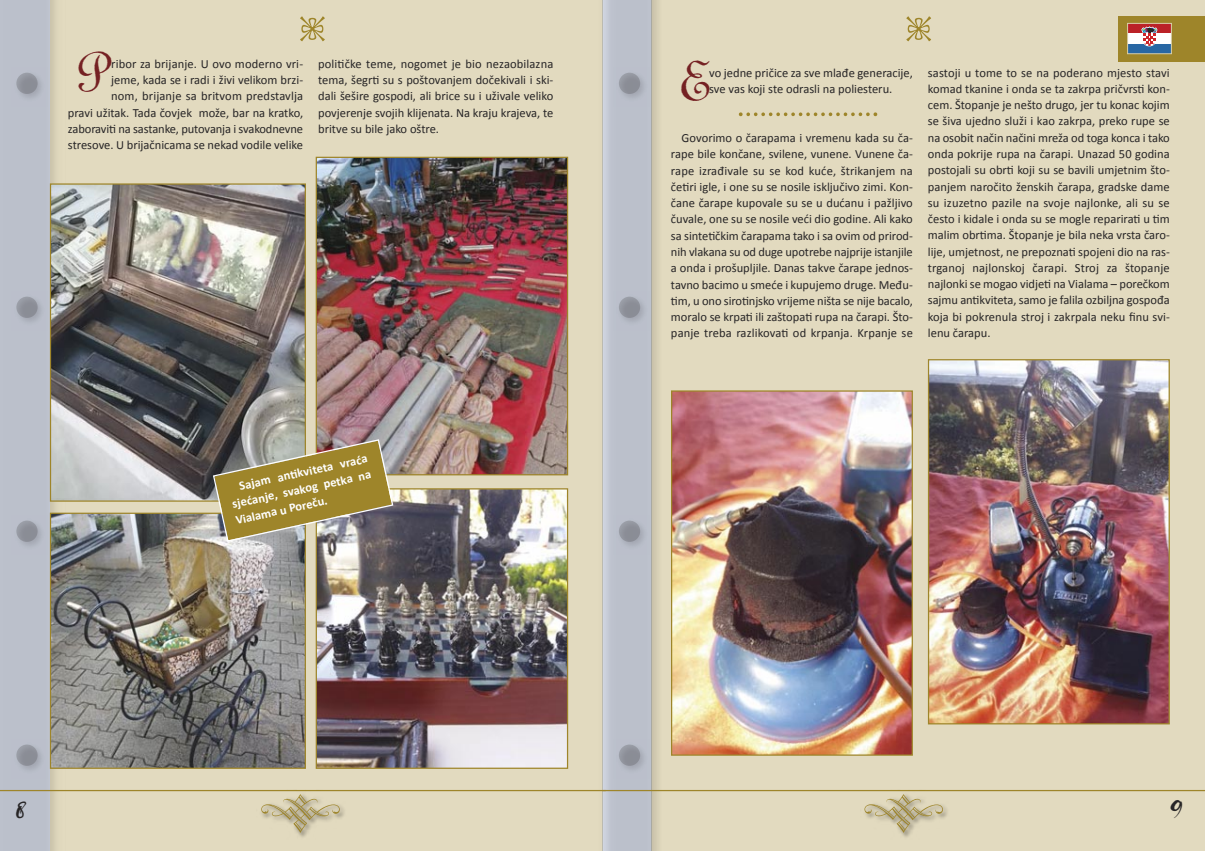
<style>
.page{position:relative;width:1205px;height:851px;background:#fff}
.page>*{position:absolute;margin:0;border:0;box-sizing:border-box;transform-origin:0 0}
.t1{font:41px "Annabel Antique Script";color:#752123}
.t2{font:15px "Bonogoda";color:#272526}
.t3{font:12.5px/16.2px "Calibri";color:#272526;text-align:justify}
.t4{font:700 12.5px/16.4px "Calibri";color:#fff;text-align:justify}
</style>
<div class="page">
<div style="left:50px;top:0;width:552px;height:850px;background:#e2dabf"></div>
<div style="left:651px;top:0;width:554px;height:850px;background:#e2dabf"></div>
<img style="left:597px;top:0;width:71px;height:850px">
<div style="left:1118px;top:16px;width:87px;height:45px;background:#9e852a"></div>
<div style="left:602px;top:0;width:49px;height:850px;background:#314a81;opacity:.2"></div>
<img style="left:614px;top:67px;width:38px;height:39px">
<div style="left:619px;top:73px;width:21px;height:21px;background:#272526;border-radius:50%;opacity:.2"></div>
<img style="left:614px;top:291px;width:38px;height:39px">
<div style="left:619px;top:296px;width:21px;height:22px;background:#272526;border-radius:50%;opacity:.2"></div>
<img style="left:614px;top:515px;width:38px;height:39px">
<div style="left:619px;top:520px;width:21px;height:22px;background:#272526;border-radius:50%;opacity:.2"></div>
<img style="left:614px;top:739px;width:38px;height:38px">
<div style="left:619px;top:744px;width:21px;height:21px;background:#272526;border-radius:50%;opacity:.2"></div>
<div style="left:1128px;top:24px;width:43px;height:9px;background:#bb2228"></div>
<div style="left:1128px;top:33px;width:43px;height:11px;background:#fff"></div>
<div style="left:1128px;top:44px;width:43px;height:9px;background:#2867a4"></div>
<svg style="left:1142px;top:27px;width:15px;height:19px"></svg>
<div style="left:1127px;top:23px;width:45px;height:31px;border:1px solid #d8ceaa"></div>
<hr style="left:602px;top:789px;width:603px;height:2px;background:#9e852a">
<img style="left:860px;top:789px;width:92px;height:48px">
<svg style="left:864px;top:794px;width:79px;height:38px"></svg>
<img style="left:49px;top:0;width:16px;height:850px">
<div style="left:0;top:0;width:49px;height:850px;background:#bbc0cb"></div>
<img style="left:19px;top:67px;width:31px;height:39px">
<div style="left:16px;top:73px;width:22px;height:21px;background:#272526;border-radius:50%;opacity:.2"></div>
<img style="left:19px;top:291px;width:31px;height:39px">
<div style="left:16px;top:296px;width:22px;height:22px;background:#272526;border-radius:50%;opacity:.2"></div>
<img style="left:20px;top:515px;width:30px;height:39px">
<div style="left:16px;top:520px;width:22px;height:22px;background:#272526;border-radius:50%;opacity:.2"></div>
<img style="left:17px;top:739px;width:33px;height:38px">
<div style="left:16px;top:744px;width:22px;height:21px;background:#272526;border-radius:50%;opacity:.2"></div>
<hr style="left:0;top:789px;width:606px;height:2px;background:#9e852a">
<img style="left:257px;top:789px;width:92px;height:48px">
<svg style="left:261px;top:794px;width:79px;height:38px"></svg>
<svg style="left:906px;top:16px;width:25px;height:25px"></svg>
<svg style="left:300px;top:16px;width:25px;height:25px"></svg>
<img style="left:52px;top:185px;width:252px;height:314px">
<div style="left:50px;top:183px;width:256px;height:318px;border:1px solid #9e852a"></div>
<img style="left:673px;top:392px;width:238px;height:361px">
<div style="left:671px;top:390px;width:242px;height:365px;border:1px solid #9e852a"></div>
<img style="left:930px;top:361px;width:238px;height:361px">
<div style="left:928px;top:359px;width:242px;height:365px;border:1px solid #9e852a"></div>
<img style="left:318px;top:159px;width:248px;height:314px">
<div style="left:316px;top:157px;width:252px;height:318px;border:1px solid #9e852a"></div>
<img style="left:52px;top:514px;width:252px;height:252px">
<div style="left:50px;top:512px;width:256px;height:256px;border:1px solid #9e852a"></div>
<img style="left:318px;top:490px;width:248px;height:276px">
<div style="left:316px;top:488px;width:252px;height:280px;border:1px solid #9e852a"></div>
<svg style="left:212px;top:438px;width:182px;height:104px;background:#9c8c58"></svg>
<svg style="left:739px;top:112px;width:138px;height:4px"></svg>
<p class="t1" style="left:79px;top:52px;width:34px">P</p>
<p class="t3" style="left:68px;top:55px;width:237px;text-align:right">ribor za brijanje. U ovo moderno vri-<br>jeme, kada se i radi i živi velikom brzi-<br>nom, brijanje sa britvom predstavlja<br>pravi užitak. Tada čovjek može, bar na kratko, zaboraviti na sastanke, putovanja i svakodnevne stresove. U brijačnicama se nekad vodile velike</p>
<p class="t3" style="left:318px;top:55px;width:237px">političke teme, nogomet je bio nezaobilazna tema, šegrti su s poštovanjem dočekivali i ski&shy;dali šešire gospodi, ali brice su i uživale veliko povjerenje svojih klijenata. Na kraju krajeva, te britve su bile jako oštre.</p>
<p class="t1" style="left:681px;top:61px;width:29px">E</p>
<p class="t3" style="left:709px;top:64px;width:205px">vo jedne pričice za sve mlađe generacije, sve vas koji ste odrasli na poliesteru.</p>
<p class="t3" style="left:671px;top:130px;width:243px;text-indent:11px">Govorimo o čarapama i vremenu kada su ča&shy;rape bile končane, svilene, vunene. Vunene ča&shy;rape izrađivale su se kod kuće, štrikanjem na četiri igle, i one su se nosile isključivo zimi. Kon&shy;čane čarape kupovale su se u dućanu i pažljivo čuvale, one su se nosile veći dio godine. Ali kako sa sintetičkim čarapama tako i sa ovim od prirod&shy;nih vlakana su od duge upotrebe najprije istanjile a onda i prošupljile. Danas takve čarape jednos&shy;tavno bacimo u smeće i kupujemo druge. Među&shy;tim, u ono sirotinjsko vrijeme ništa se nije bacalo, moralo se krpati ili zaštopati rupa na čarapi. Što&shy;panje treba razlikovati od krpanja. Krpanje se</p>
<p class="t3" style="left:928px;top:64px;width:243px">sastoji u tome to se na poderano mjesto stavi komad tkanine i onda se ta zakrpa pričvrsti kon&shy;cem. Štopanje je nešto drugo, jer tu konac kojim se šiva ujedno služi i kao zakrpa, preko rupe se na osobit način načini mreža od toga konca i tako onda pokrije rupa na čarapi. Unazad 50 godina postojali su obrti koji su se bavili umjetnim što&shy;panjem naročito ženskih čarapa, gradske dame su izuzetno pazile na svoje najlonke, ali su se često i kidale i onda su se mogle reparirati u tim malim obrtima. Štopanje je bila neka vrsta čaro&shy;lije, umjetnost, ne prepoznati spojeni dio na ras&shy;trganoj najlonskoj čarapi. Stroj za štopanje najlonki se mogao vidjeti na Vialama – porečkom sajmu antikviteta, samo je falila ozbiljna gospođa koja bi pokrenula stroj i zakrpala neku finu svi&shy;lenu čarapu.</p>
<p class="t4" style="left:227px;top:481px;width:143px;text-indent:11px;rotate:-12deg">Sajam antikviteta vraća sjećanje, svakog petka na Vialama u Poreču.</p>
<p class="t2" style="left:16px;top:804px;width:11px">8</p>
<p class="t2" style="left:1171px;top:804px;width:13px">9</p>
</div>
